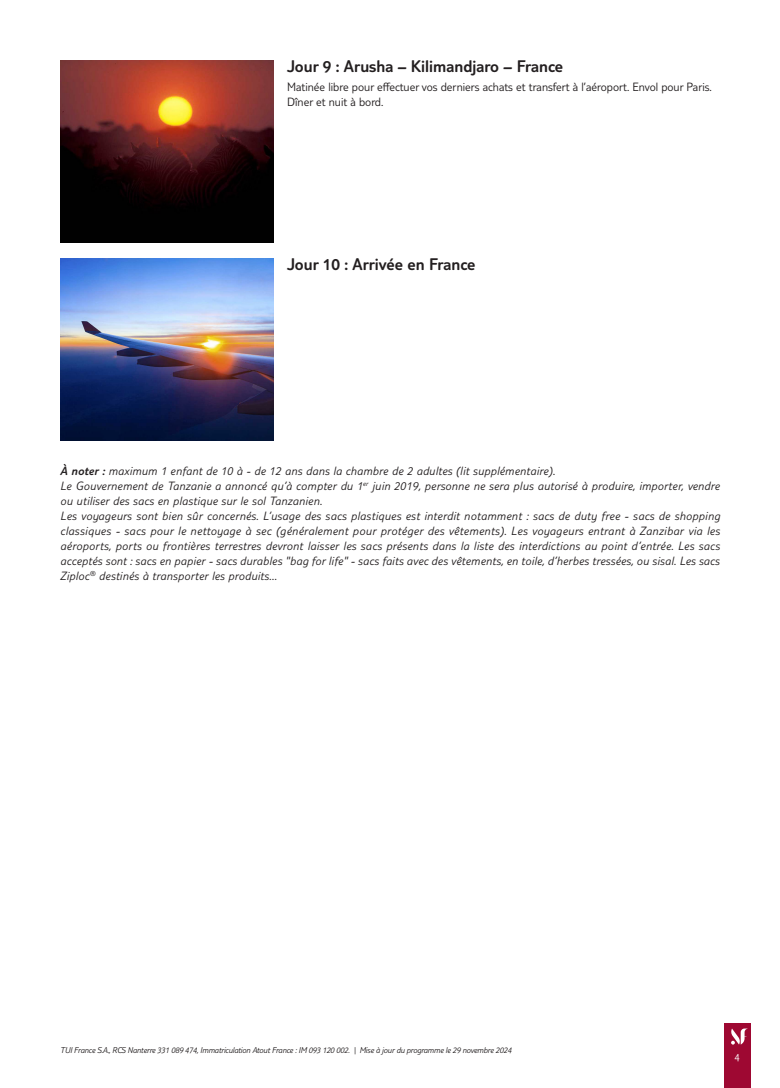
<style>
.page{position:relative;width:780px;height:1088px;background:#fff}
.page>*{position:absolute;margin:0;border:0;box-sizing:border-box;transform-origin:0 0}
.t1{font:300 17.5px "TUI Type";color:#231f20}
.t2{font:italic 300 12.5px/15px "TUI Type";letter-spacing:.02em;color:#231f20}
.t3{font:300 12.5px/15px "TUI Type";color:#231f20}
.t4{font:300 11.25px "TUI Type";color:#fff}
.t5{font:italic 300 8.75px "TUI Type";letter-spacing:-.02em;color:#231f20}
.s1{font-style:inherit}
</style>
<div class="page">
<div style="left:724px;top:1023px;width:26px;height:65px;background:#9e0832"></div>
<svg style="left:731px;top:1028px;width:17px;height:16px"></svg>
<img style="left:60px;top:60px;width:213px;height:182px">
<img style="left:60px;top:258px;width:213px;height:182px">
<h1 class="t1" style="left:287px;top:56px;width:277px">Jour 9 : Arusha – Kilimandjaro – France</h1>
<p class="t3" style="left:287px;top:79px;width:426px">Matinée libre pour effectuer vos derniers achats et transfert à l’aéroport. Envol pour Paris.<br>Dîner et nuit à bord.</p>
<h1 class="t1" style="left:287px;top:254px;width:190px">Jour 10 : Arrivée en France</h1>
<p class="t2" style="left:60px;top:463px;width:661px"><span class="s1">À noter :</span> maximum 1 enfant de 10 à - de 12 ans dans la chambre de 2 adultes (lit supplémentaire).<br>Le Gouvernement de Tanzanie a annoncé qu’à compter du 1<sup>er</sup> juin 2019, personne ne sera plus autorisé à produire, importer, vendre ou utiliser des sacs en plastique sur le sol Tanzanien.<br>Les voyageurs sont bien sûr concernés. L’usage des sacs plastiques est interdit notamment : sacs de duty free - sacs de shopping classiques - sacs pour le nettoyage à sec (généralement pour protéger des vêtements). Les voyageurs entrant à Zanzibar via les aéroports, ports ou frontières terrestres devront laisser les sacs présents dans la liste des interdictions au point d’entrée. Les sacs acceptés sont : sacs en papier - sacs durables "bag for life" - sacs faits avec des vêtements, en toile, d’herbes tressées, ou sisal. Les sacs Ziploc<sup>®</sup> destinés à transporter les produits...</p>
<p class="t5" style="left:60px;top:1045px;width:452px">TUI France S.A., RCS Nanterre 331 089 474, Immatriculation Atout France : IM 093 120 002. | Mise à jour du programme le 29 novembre 2024</p>
<p class="t4" style="left:734px;top:1050px;width:7px">4</p>
</div>
